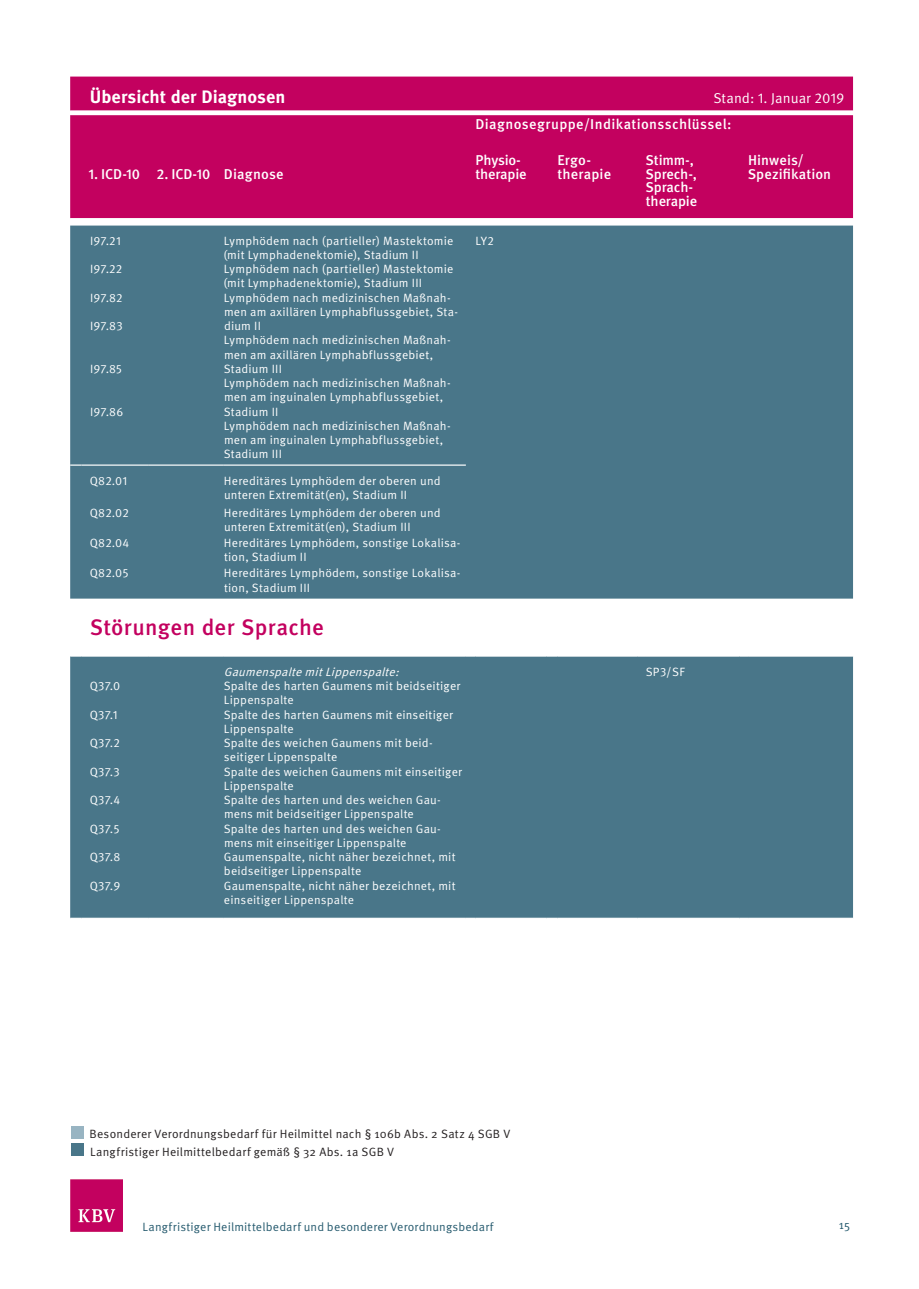
<style>
.page{position:relative;width:919px;height:1289px;background:#fff}
.page>*{position:absolute;margin:0;border:0;box-sizing:border-box;transform-origin:0 0}
.t1{font:500 22.5px "Meta OT";letter-spacing:.01em;color:#c3015f}
.t2{font:700 18px "Meta OT";color:#fff}
.t3{font:500 14.25px/13.5px "Meta OT";letter-spacing:.01em;color:#fff}
.t4{font:500 14.25px/13.5px "Meta OT";letter-spacing:-.01em;color:#fff}
.t5{font:14.25px "Meta OT Norm";color:#fff}
.t6{font:12px/14.2px "Meta OT Norm";letter-spacing:.015em;color:#fff}
.t7{font:12px/18px "Meta OT Norm";letter-spacing:.02em;color:#231f20}
.t8{font:12px "Meta OT Norm";letter-spacing:.015em;color:#255a6e}
.t9{font:italic 12px "Meta OT Norm";color:#fff}
</style>
<div class="page">
<div style="left:70px;top:77px;width:783px;height:34px;background:#c3015f"></div>
<div style="left:70px;top:115px;width:783px;height:104px;background:#c3015f"></div>
<svg style="left:70px;top:225px;width:783px;height:692px;fill:#497689"></svg>
<hr style="left:81px;top:655px;width:68px;height:1px;background:#fff">
<hr style="left:149px;top:655px;width:75px;height:1px;background:#fff">
<hr style="left:224px;top:655px;width:242px;height:1px;background:#fff">
<hr style="left:475px;top:655px;width:71px;height:1px;background:#fff">
<hr style="left:557px;top:655px;width:80px;height:1px;background:#fff">
<hr style="left:646px;top:655px;width:93px;height:1px;background:#fff">
<hr style="left:748px;top:655px;width:105px;height:1px;background:#fff">
<hr style="left:81px;top:464px;width:68px;height:1px;background:#fff">
<hr style="left:149px;top:464px;width:75px;height:1px;background:#fff">
<hr style="left:224px;top:464px;width:242px;height:1px;background:#fff">
<hr style="left:557px;top:464px;width:80px;height:1px;background:#497689">
<div style="left:71px;top:1125px;width:12px;height:13px;background:#98b4c2"></div>
<div style="left:71px;top:1143px;width:13px;height:13px;background:#497689"></div>
<img style="left:70px;top:1179px;width:52px;height:52px">
<h2 class="t2" style="left:90px;top:85px;width:197px">Übersicht der Diagnosen</h2>
<p class="t5" style="left:713px;top:89px;width:133px">Stand: 1. Januar 2019</p>
<p class="t3" style="left:475px;top:117px;width:257px">Diagnosegruppe/Indikationsschlüssel:</p>
<p class="t3" style="left:88px;top:167px;width:196px">1. ICD-10 2. ICD-10 Diagnose</p>
<p class="t4" style="left:475px;top:154px;width:53px">Physio&shy;therapie</p>
<p class="t3" style="left:557px;top:154px;width:55px">Ergo&shy;therapie</p>
<p class="t4" style="left:645px;top:154px;width:53px">Stimm-,<br>Sprech-,<br>Sprach&shy;therapie</p>
<p class="t3" style="left:747px;top:154px;width:85px">Hinweis/<br>Spezifikation</p>
<p class="t6" style="left:90px;top:233px;width:32px">I97.21</p>
<p class="t6" style="left:90px;top:262px;width:34px">I97.22</p>
<p class="t6" style="left:90px;top:290px;width:34px">I97.82</p>
<p class="t6" style="left:90px;top:319px;width:34px">I97.83</p>
<p class="t6" style="left:90px;top:362px;width:34px">I97.85</p>
<p class="t6" style="left:90px;top:404px;width:35px">I97.86</p>
<p class="t6" style="left:223px;top:233px;width:236px">Lymphödem nach (partieller) Mastektomie (mit Lymphadenektomie), Stadium II<br>Lymphödem nach (partieller) Mastektomie (mit Lymphadenektomie), Stadium III<br>Lymphödem nach medizinischen Maßnah&shy;men am axillären Lymphabflussgebiet, Sta&shy;dium II<br>Lymphödem nach medizinischen Maßnah&shy;men am axillären Lymphabflussgebiet,<br>Stadium III<br>Lymphödem nach medizinischen Maßnah&shy;men am inguinalen Lymphabflussgebiet,<br>Stadium II<br>Lymphödem nach medizinischen Maßnah&shy;men am inguinalen Lymphabflussgebiet,<br>Stadium III</p>
<p class="t6" style="left:475px;top:233px;width:20px">LY2</p>
<p class="t6" style="left:90px;top:473px;width:39px">Q82.01</p>
<p class="t6" style="left:224px;top:473px;width:218px">Hereditäres Lymphödem der oberen und unteren Extremität(en), Stadium II</p>
<p class="t6" style="left:90px;top:505px;width:40px">Q82.02</p>
<p class="t6" style="left:224px;top:505px;width:218px">Hereditäres Lymphödem der oberen und unteren Extremität(en), Stadium III</p>
<p class="t6" style="left:90px;top:536px;width:41px">Q82.04</p>
<p class="t6" style="left:224px;top:536px;width:238px">Hereditäres Lymphödem, sonstige Lokalisa&shy;tion, Stadium II</p>
<p class="t6" style="left:90px;top:566px;width:40px">Q82.05</p>
<p class="t6" style="left:224px;top:566px;width:238px">Hereditäres Lymphödem, sonstige Lokalisa&shy;tion, Stadium III</p>
<h1 class="t1" style="left:90px;top:613px;width:236px">Störungen der Sprache</h1>
<p class="t6" style="left:90px;top:679px;width:32px">Q37.0</p>
<p class="t6" style="left:90px;top:707px;width:29px">Q37.1</p>
<p class="t6" style="left:90px;top:736px;width:32px">Q37.2</p>
<p class="t6" style="left:90px;top:764px;width:32px">Q37.3</p>
<p class="t6" style="left:90px;top:793px;width:32px">Q37.4</p>
<p class="t6" style="left:90px;top:821px;width:31px">Q37.5</p>
<p class="t6" style="left:90px;top:850px;width:32px">Q37.8</p>
<p class="t6" style="left:90px;top:878px;width:32px">Q37.9</p>
<p class="t9" style="left:224px;top:664px;width:180px">GaumenspaltemitLippenspalte:</p>
<p class="t6" style="left:224px;top:679px;width:240px">Spalte des harten Gaumens mit beidseitiger<br>Lippenspalte<br>Spalte des harten Gaumens mit einseitiger<br>Lippenspalte<br>Spalte des weichen Gaumens mit beid&shy;seitiger Lippenspalte<br>Spalte des weichen Gaumens mit einseitiger<br>Lippenspalte<br>Spalte des harten und des weichen Gau&shy;mens mit beidseitiger Lippenspalte<br>Spalte des harten und des weichen Gau&shy;mens mit einseitiger Lippenspalte<br>Gaumenspalte, nicht näher bezeichnet, mit beidseitiger Lippenspalte<br>Gaumenspalte, nicht näher bezeichnet, mit einseitiger Lippenspalte</p>
<p class="t7" style="left:89px;top:1125px;width:422px">Besonderer Verordnungsbedarf für Heilmittel nach § 106b Abs. 2 Satz 4 SGB V<br>Langfristiger Heilmittelbedarf gemäß § 32 Abs. 1a SGB V</p>
<p class="t8" style="left:142px;top:1219px;width:352px">Langfristiger Heilmittelbedarf und besonderer Verordnungsbedarf</p>
<p class="t6" style="left:645px;top:664px;width:40px">SP3/SF</p>
<p class="t8" style="left:838px;top:1217px;width:13px">15</p>
</div>
